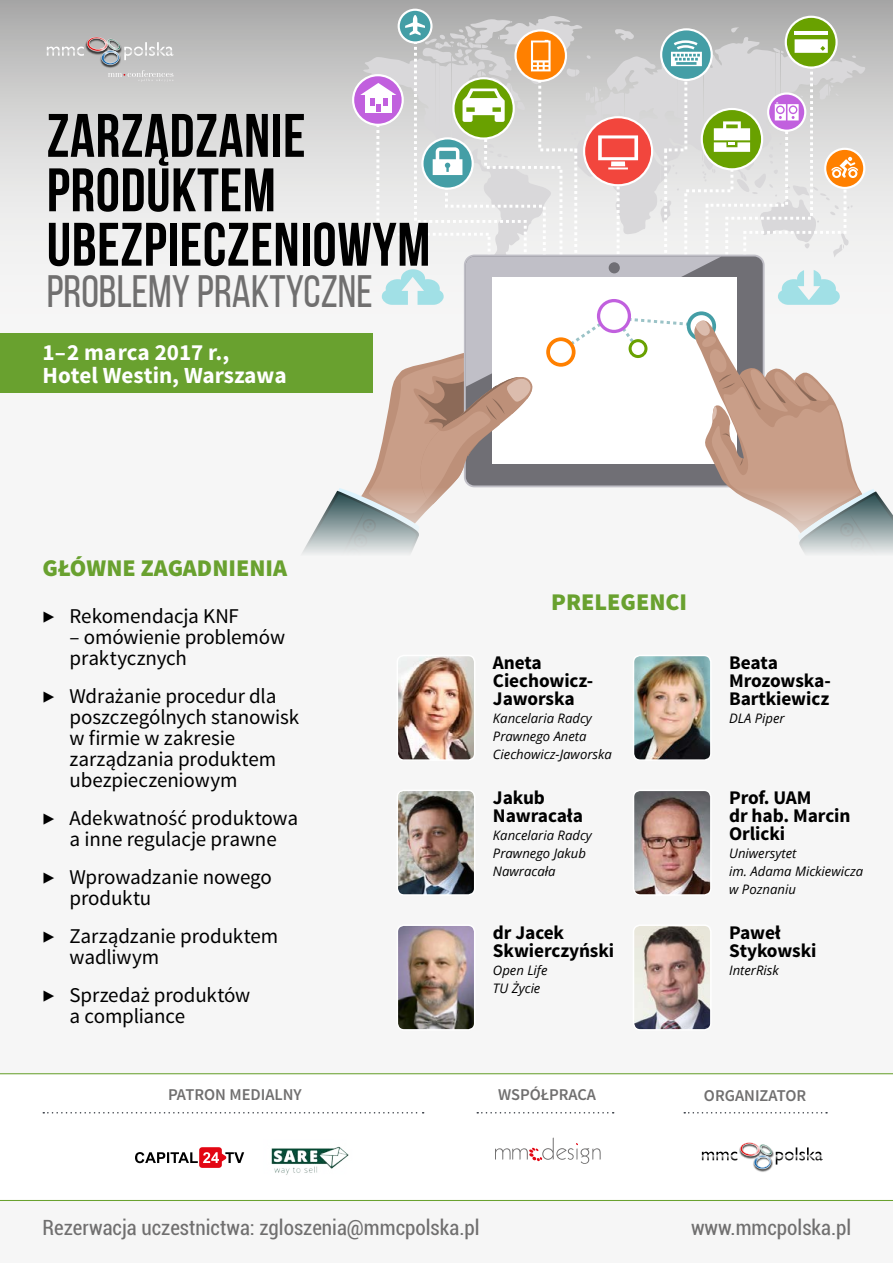
<style>
.page{position:relative;width:893px;height:1263px;background:#fff}
.page>*{position:absolute;margin:0;border:0;box-sizing:border-box;transform-origin:0 0}
.t1{font:700 61.2px/54.4px "Bebas Neue";letter-spacing:.01em;color:#000}
.t2{font:45.3px "Bebas Neue";color:#706f6f}
.t3{font:900 24px "Source Sans Pro";color:#69a12f}
.t4{font:700 23.1px/22.5px "Source Sans Pro";color:#fff}
.t5{font:21px/21px "Source Sans Pro";letter-spacing:-.005em;color:#000}
.t6{font:condensed 21px "Roboto";color:#706f6f}
.t7{font:700 19.35px/18px "Source Sans Pro";letter-spacing:-.005em;color:#000}
.t8{font:600 16.5px "Source Sans Pro";color:#706f6f}
.t9{font:italic 13.05px/18px "Open Sans";color:#000}
</style>
<div class="page">
<svg style="left:0;top:0;width:893px;height:292px"></svg>
<div style="left:0;top:341px;width:893px;height:922px;background:#f6f6f6"></div>
<svg style="left:360px;top:16px;width:507px;height:240px;background:#c8c8c8"></svg>
<svg style="left:376px;top:41px;width:470px;height:215px"></svg>
<svg style="left:660px;top:28px;width:53px;height:53px"></svg>
<svg style="left:785px;top:16px;width:53px;height:53px"></svg>
<svg style="left:583px;top:116px;width:70px;height:70px;background:#ef8984"></svg>
<svg style="left:701px;top:92px;width:105px;height:78px"></svg>
<svg style="left:824px;top:148px;width:41px;height:41px"></svg>
<svg style="left:300px;top:256px;width:593px;height:231px"></svg>
<svg style="left:352px;top:9px;width:215px;height:181px;background:#cccbc3"></svg>
<svg style="left:47px;top:27px;width:126px;height:55px;background:#bebdbd"></svg>
<div style="left:0;top:333px;width:372px;height:60px;background:#69a12f"></div>
<div style="left:0;top:1073px;width:893px;height:128px;background:#fff"></div>
<svg style="left:495px;top:1137px;width:106px;height:27px"></svg>
<svg style="left:43px;top:1112px;width:381px;height:1px"></svg>
<svg style="left:477px;top:1112px;width:137px;height:1px"></svg>
<svg style="left:684px;top:1112px;width:143px;height:1px"></svg>
<img style="left:263px;top:1139px;width:90px;height:41px">
<svg style="left:135px;top:1147px;width:109px;height:21px"></svg>
<svg style="left:702px;top:1133px;width:121px;height:41px"></svg>
<img style="left:400px;top:658px;width:72px;height:100px">
<div style="left:397px;top:655px;width:78px;height:106px;border:2px solid #fff;border-radius:7px"></div>
<img style="left:400px;top:792px;width:72px;height:101px">
<div style="left:397px;top:789px;width:78px;height:107px;border:2px solid #fff;border-radius:7px"></div>
<img style="left:400px;top:927px;width:72px;height:100px">
<div style="left:397px;top:924px;width:78px;height:106px;border:2px solid #fff;border-radius:7px"></div>
<img style="left:636px;top:658px;width:73px;height:100px">
<div style="left:633px;top:655px;width:79px;height:106px;border:2px solid #fff;border-radius:7px"></div>
<img style="left:636px;top:792px;width:73px;height:101px">
<div style="left:633px;top:789px;width:79px;height:107px;border:2px solid #fff;border-radius:7px"></div>
<img style="left:636px;top:927px;width:73px;height:100px">
<div style="left:633px;top:924px;width:79px;height:106px;border:2px solid #fff;border-radius:7px"></div>
<h1 class="t1" style="left:47px;top:108px;width:385px">ZARZĄDZANIE<br>PRODUKTEM<br>UBEZPIECZENIOWYM</h1>
<h2 class="t2" style="left:47px;top:266px;width:327px">PROBLEMY PRAKTYCZNE</h2>
<p class="t4" style="left:43px;top:342px;width:246px">1–2 marca 2017 r.,<br>Hotel Westin, Warszawa</p>
<p class="t3" style="left:43px;top:552px;width:246px">GŁÓWNE ZAGADNIENIA</p>
<p class="t5" style="left:43px;top:606px;width:198px">▶ Rekomendacja KNF</p>
<p class="t5" style="left:70px;top:627px;width:217px">– omówienie problemów praktycznych</p>
<p class="t5" style="left:70px;top:686px;width:231px;text-indent:-27px">▶ Wdrażanie procedur dla poszczególnych stanowisk w firmie w zakresie zarządzania produktem ubezpieczeniowym</p>
<p class="t5" style="left:43px;top:808px;width:257px;text-align:center">▶ Adekwatność produktowa a inne regulacje prawne</p>
<p class="t5" style="left:70px;top:867px;width:204px;text-indent:-27px">▶ Wprowadzanie nowego produktu</p>
<p class="t5" style="left:70px;top:926px;width:210px;text-indent:-27px">▶ Zarządzanie produktem wadliwym</p>
<p class="t5" style="left:70px;top:985px;width:182px;text-indent:-27px">▶ Sprzedaż produktów a compliance</p>
<p class="t3" style="left:551px;top:586px;width:137px">PRELEGENCI</p>
<p class="t7" style="left:493px;top:655px;width:102px">Aneta<br>Ciechowicz-<br>Jaworska</p>
<p class="t9" style="left:493px;top:709px;width:120px">Kancelaria Radcy<br>Prawnego Aneta<br>Ciechowicz-Jaworska</p>
<p class="t7" style="left:493px;top:789px;width:92px">Jakub<br>Nawracała</p>
<p class="t9" style="left:493px;top:826px;width:100px">Kancelaria Radcy<br>Prawnego Jakub<br>Nawracała</p>
<p class="t7" style="left:493px;top:924px;width:123px">dr Jacek<br>Skwierczyński</p>
<p class="t9" style="left:493px;top:961px;width:56px">Open Life<br>TU Życie</p>
<p class="t7" style="left:729px;top:655px;width:103px">Beata<br>Mrozowska-<br>Bartkiewicz</p>
<p class="t9" style="left:729px;top:709px;width:57px">DLA Piper</p>
<p class="t7" style="left:729px;top:789px;width:123px">Prof. UAM<br>dr hab. Marcin<br>Orlicki</p>
<p class="t9" style="left:729px;top:844px;width:136px">Uniwersytet<br>im. Adama Mickiewicza w Poznaniu</p>
<p class="t7" style="left:729px;top:924px;width:89px">Paweł<br>Stykowski</p>
<p class="t9" style="left:729px;top:961px;width:51px">InterRisk</p>
<p class="t8" style="left:498px;top:1084px;width:100px">WSPÓŁPRACA</p>
<p class="t8" style="left:168px;top:1084px;width:135px">PATRON MEDIALNY</p>
<p class="t8" style="left:704px;top:1084px;width:104px">ORGANIZATOR</p>
<p class="t6" style="left:43px;top:1213px;width:439px">Rezerwacja uczestnictwa: zgloszenia@mmcpolska.pl</p>
<p class="t6" style="left:691px;top:1213px;width:162px">www.mmcpolska.pl</p>
</div>
